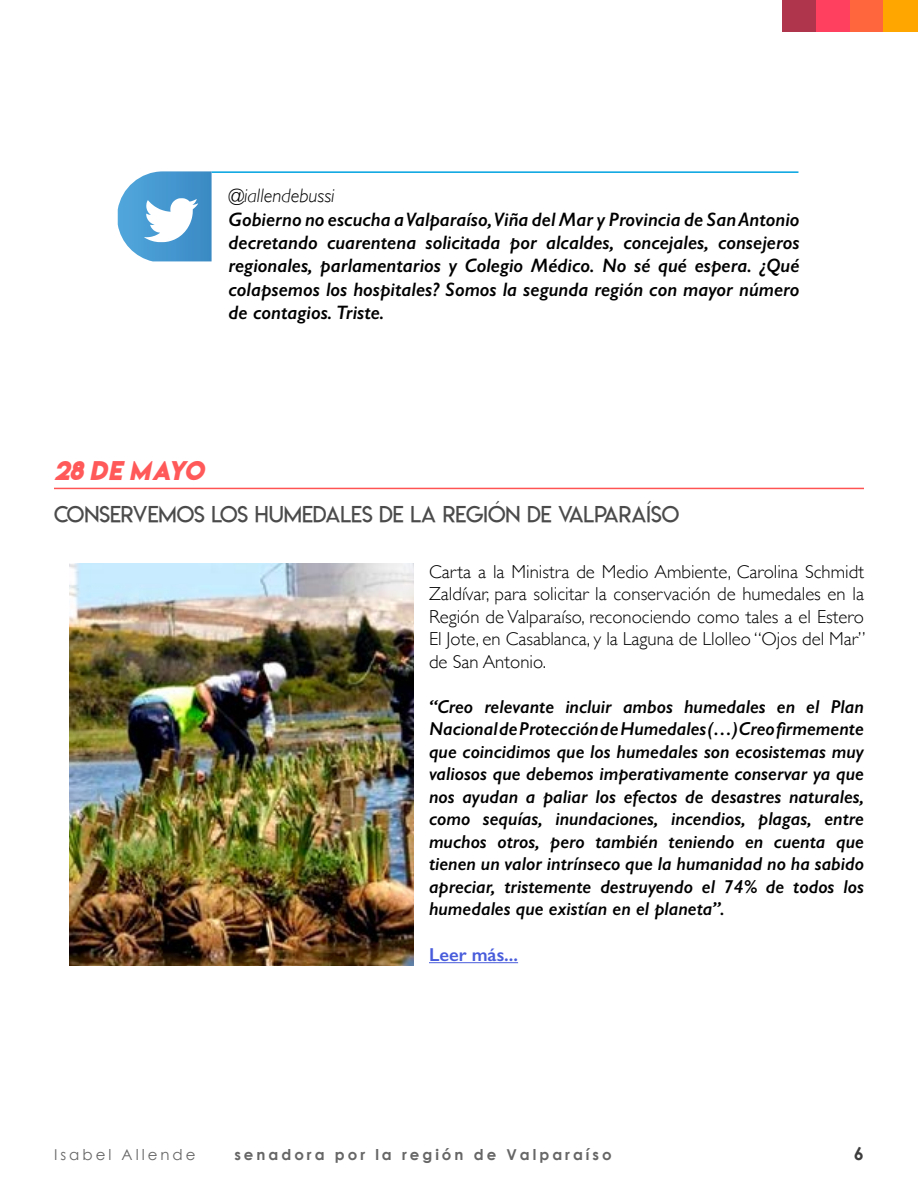
<style>
.page{position:relative;width:918px;height:1188px;background:#fff}
.page>*{position:absolute;margin:0;border:0;box-sizing:border-box;transform-origin:0 0}
.t1{font:24px "Lemon Milkbolditalic";color:#ff5959}
.t2{font:22.5px "Lemon Milklight";color:#4b4b4b}
.t3{font:italic 600 19.5px/23.4px "Gill Sans";color:#000;text-align:justify}
.t4{font:italic 300 19.5px "Gill Sans";color:#000}
.t5{font:italic 600 18.75px/22.5px "Gill Sans";color:#000;text-align:justify}
.t6{font:300 18.75px/22.5px "Gill Sans";color:#000;text-align:justify}
.t7{font:600 18.75px "Gill Sans";color:#485cdb}
.t8{font:700 18px "Century Gothic";color:#3d3d3d}
.t9{font:700 15px "Century Gothic";letter-spacing:.2em;color:#666}
.t10{font:15px "Century Gothic";letter-spacing:.2em;color:#666}
</style>
<div class="page">
<div style="left:782px;top:0;width:35px;height:32px;background:#ae354c"></div>
<div style="left:816px;top:0;width:34px;height:32px;background:#ff405f"></div>
<div style="left:850px;top:0;width:34px;height:32px;background:#ff663e"></div>
<div style="left:884px;top:0;width:34px;height:32px;background:#ffa700"></div>
<hr style="left:54px;top:488px;width:810px;height:1px;background:#ff5353">
<img style="left:69px;top:563px;width:345px;height:403px">
<hr style="left:429px;top:962px;width:89px;height:1px;background:#485cdb">
<svg style="left:118px;top:171px;width:94px;height:90px"></svg>
<hr style="left:212px;top:171px;width:586px;height:2px;background:#00a2e0">
<p class="t4" style="left:229px;top:185px;width:108px">@iallendebussi</p>
<p class="t3" style="left:229px;top:207px;width:572px">Gobierno no escucha a Valparaíso, Viña del Mar y Provincia de San Antonio decretando cuarentena solicitada por alcaldes, concejales, consejeros regionales, parlamentarios y Colegio Médico. No sé qué espera. ¿Qué colapsemos los hospitales? Somos la segunda región con mayor número de contagios. Triste.</p>
<p class="t1" style="left:54px;top:453px;width:153px">28 DE MAYO</p>
<p class="t2" style="left:54px;top:500px;width:627px">CONSERVEMOS LOS HUMEDALES DE LA REGIÓN DE VALPARAÍSO</p>
<p class="t6" style="left:429px;top:560px;width:438px">Carta a la Ministra de Medio Ambiente, Carolina Schmidt Zaldívar, para solicitar la conservación de humedales en la Región de Valparaíso, reconociendo como tales a el Estero El Jote, en Casablanca, y la Laguna de Llolleo “Ojos del Mar” de San Antonio.</p>
<p class="t5" style="left:429px;top:695px;width:437px">“Creo relevante incluir ambos humedales en el Plan Nacional de Protección de Humedales (…) Creo firmemente que coincidimos que los humedales son ecosistemas muy valiosos que debemos imperativamente conservar ya que nos ayudan a paliar los efectos de desastres naturales, como sequías, inundaciones, incendios, plagas, entre muchos otros, pero también teniendo en cuenta que tienen un valor intrínseco que la humanidad no ha sabido apreciar, tristemente destruyendo el 74% de todos los humedales que existían en el planeta”.</p>
<p class="t7" style="left:429px;top:944px;width:91px">Leer más...</p>
<p class="t10" style="left:54px;top:1144px;width:143px">Isabel Allende</p>
<p class="t9" style="left:234px;top:1143px;width:379px">senadora por la región de Valparaíso</p>
<p class="t8" style="left:854px;top:1139px;width:12px">6</p>
</div>
